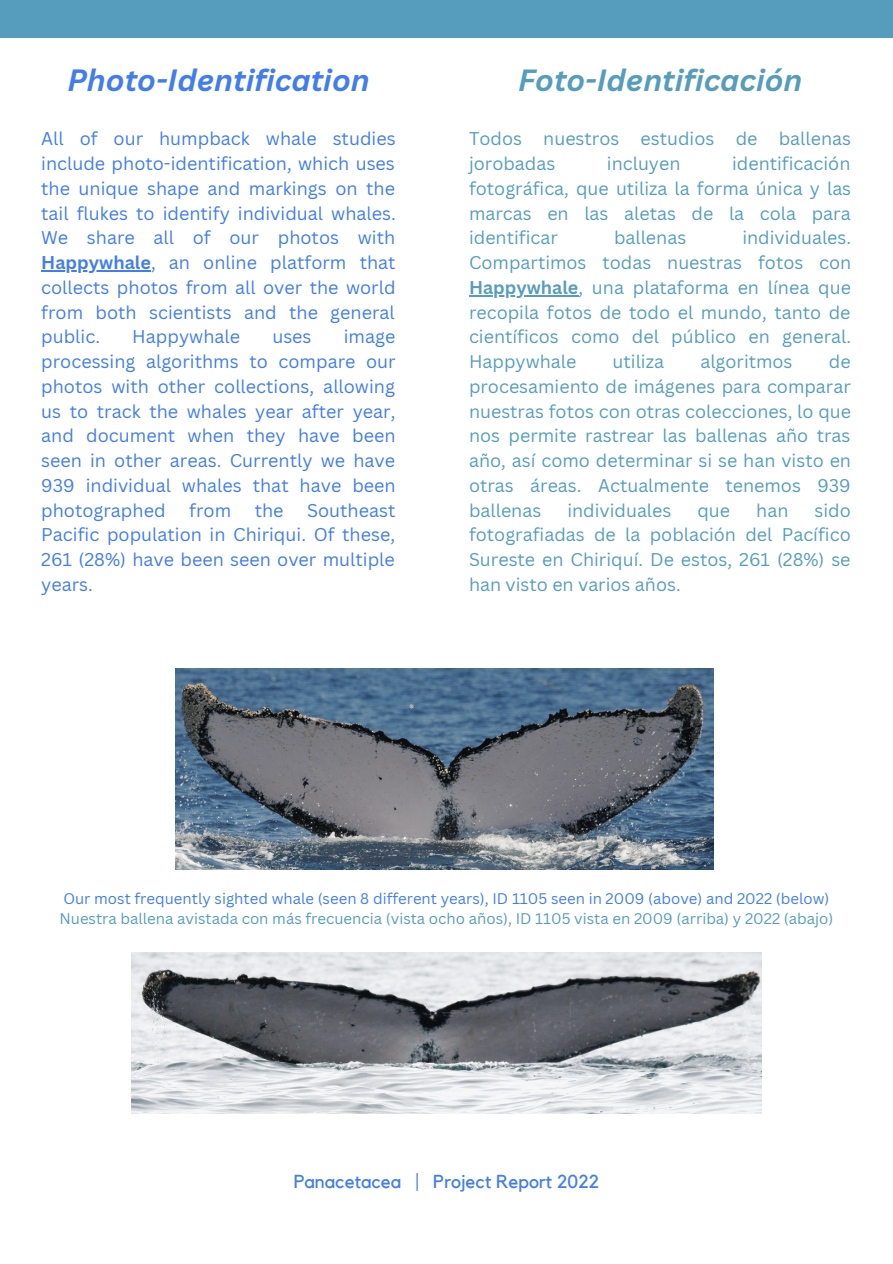
<style>
.page{position:relative;width:893px;height:1264px;background:#fff}
.page>*{position:absolute;margin:0;border:0;box-sizing:border-box;transform-origin:0 0}
.t1{font:italic 700 30px "Canva Sans";color:#427ded}
.t2{font:italic 700 29.85px "Canva Sans";color:#569dbd}
.t3{font:18.75px "Kollektif";color:#427ded}
.t4{font:18px/24.8px "Canva Sans";color:#427ded;text-align:justify}
.t5{font:17.85px/24.8px "Canva Sans";color:#569dbd;text-align:justify}
.t6{font:15px "Canva Sans";color:#569dbd}
.t7{font:15px "Canva Sans";color:#427ded}
.s1{font-weight:700}
</style>
<div class="page">
<img style="left:176px;top:668px;width:537px;height:201px">
<img style="left:131px;top:952px;width:630px;height:161px">
<hr style="left:41px;top:270px;width:110px;height:1px;background:#427ded">
<hr style="left:469px;top:295px;width:109px;height:1px;background:#569dbd">
<div style="left:0;top:0;width:892px;height:38px;background:#569dbd"></div>
<p class="t1" style="left:67px;top:59px;width:304px">Photo-Identification</p>
<p class="t4" style="left:41px;top:126px;width:356px">All of our humpback whale studies include photo-identification, which uses the unique shape and markings on the tail flukes to identify individual whales.<br>We share all of our photos with <span class="s1">Happywhale</span>, an online platform that collects photos from all over the world from both scientists and the general public.</p>
<p class="t4" style="left:41px;top:324px;width:356px;text-indent:302px">image processing algorithms to compare our photos with other collections, allowing us to track the whales year after year, and document when they have been seen in other areas. Currently we have 939 individual whales that have been photographed</p>
<p class="t4" style="left:132px;top:324px;width:109px">Happywhale</p>
<p class="t4" style="left:272px;top:324px;width:41px">uses</p>
<p class="t4" style="left:189px;top:497px;width:43px">from</p>
<p class="t4" style="left:255px;top:497px;width:30px">the</p>
<p class="t4" style="left:41px;top:497px;width:356px;text-indent:266px">Southeast Pacific population in Chiriqui. Of these, 261 (28%) have been seen over multiple years.</p>
<p class="t2" style="left:518px;top:60px;width:286px">Foto-Identificación</p>
<p class="t5" style="left:469px;top:126px;width:383px">Todos nuestros estudios de ballenas jorobadas</p>
<p class="t5" style="left:469px;top:151px;width:383px;text-indent:263px">identificación fotográfica, que utiliza la forma única y las marcas en las aletas de la cola para identificar</p>
<p class="t5" style="left:607px;top:151px;width:75px">incluyen</p>
<p class="t5" style="left:469px;top:225px;width:384px;text-indent:273px">individuales.<br>Compartimos todas nuestras fotos con <span class="s1">Happywhale</span>, una plataforma en línea que recopila fotos de todo el mundo, tanto de científicos como del público en general.<br>Happywhale</p>
<p class="t5" style="left:614px;top:225px;width:74px">ballenas</p>
<p class="t5" style="left:469px;top:349px;width:383px;text-indent:360px">de procesamiento de imágenes para comparar nuestras fotos con otras colecciones, lo que nos permite rastrear las ballenas año tras año, así como determinar si se han visto en otras áreas. Actualmente tenemos 939 ballenas</p>
<p class="t5" style="left:612px;top:349px;width:53px">utiliza</p>
<p class="t5" style="left:700px;top:349px;width:94px">algoritmos</p>
<p class="t5" style="left:469px;top:497px;width:383px;text-indent:345px">sido fotografiadas de la población del Pacífico Sureste en Chiriquí. De estos, 261 (28%) se han visto en varios años.</p>
<p class="t5" style="left:567px;top:497px;width:106px">individuales</p>
<p class="t5" style="left:697px;top:497px;width:34px">que</p>
<p class="t5" style="left:756px;top:497px;width:34px">han</p>
<p class="t7" style="left:63px;top:888px;width:767px">Our most frequently sighted whale (seen 8 different years), ID 1105 seen in 2009 (above) and 2022 (below)</p>
<p class="t6" style="left:59px;top:908px;width:775px">Nuestra ballena avistada con más frecuencia (vista ocho años), ID 1105 vista en 2009 (arriba) y 2022 (abajo)</p>
<p class="t3" style="left:294px;top:1172px;width:307px">Panacetacea | Project Report 2022</p>
</div>
